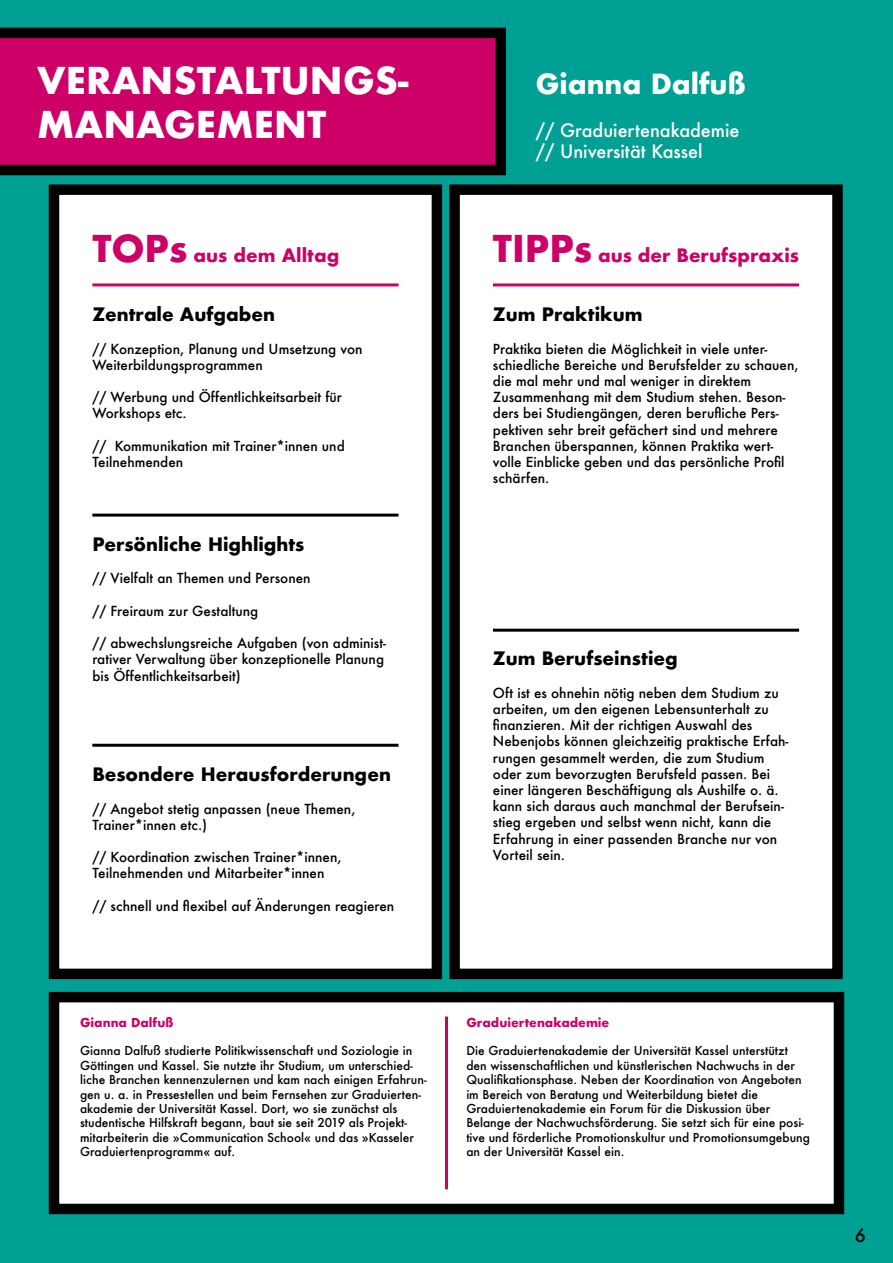
<style>
.page{position:relative;width:893px;height:1263px;background:#00a094}
.page>*{position:absolute;margin:0;border:0;box-sizing:border-box;transform-origin:0 0}
.t1{font:700 36px "Futura";color:#fff}
.t2{font:700 27px "Futura";color:#fff}
.t3{font:700 18px "Futura";color:#000}
.t4{font:500 18px "Futura";color:#fff}
.t5{font:700 18px "Futura";color:#cd0068}
.t6{font:500 18px "Futura";color:#000}
.t7{font:500 13.5px/16.2px "Futura";color:#000}
.t8{font:500 12px/14.4px "Futura";color:#000}
.t9{font:700 12px "Futura";color:#cd0068}
.s1{font-size:36px}
</style>
<div class="page">
<svg style="left:0;top:28px;width:506px;height:147px;background:#ad0057"></svg>
<div style="left:54px;top:190px;width:383px;height:784px;background:#fff"></div>
<div style="left:49px;top:184px;width:393px;height:795px;border:10px solid #000"></div>
<div style="left:455px;top:190px;width:382px;height:784px;background:#fff"></div>
<div style="left:449px;top:184px;width:394px;height:795px;border:10px solid #000"></div>
<div style="left:54px;top:997px;width:785px;height:212px;background:#fff"></div>
<div style="left:49px;top:992px;width:795px;height:222px;border:10px solid #000"></div>
<hr style="left:92px;top:283px;width:307px;height:3px;background:#cd0068">
<hr style="left:92px;top:514px;width:307px;height:3px;background:#000">
<hr style="left:92px;top:744px;width:307px;height:3px;background:#000">
<hr style="left:493px;top:283px;width:306px;height:3px;background:#cd0068">
<hr style="left:493px;top:629px;width:306px;height:3px;background:#000">
<hr style="left:445px;top:1016px;width:3px;height:173px;background:#cd0068">
<p class="t1" style="left:37px;top:55px;width:373px">VERANSTALTUNGS-</p>
<p class="t1" style="left:37px;top:98px;width:291px">MANAGEMENT</p>
<p class="t2" style="left:536px;top:64px;width:212px">Gianna Dalfuß</p>
<p class="t4" style="left:536px;top:118px;width:205px">// Graduiertenakademie</p>
<p class="t4" style="left:536px;top:139px;width:168px">// Universität Kassel</p>
<p class="t5" style="left:92px;top:242px;width:248px"><span class="s1">TOPs</span> aus dem Alltag</p>
<p class="t5" style="left:493px;top:242px;width:308px"><span class="s1">TIPPs</span> aus der Berufspraxis</p>
<p class="t3" style="left:92px;top:301px;width:184px">Zentrale Aufgaben</p>
<p class="t7" style="left:92px;top:340px;width:272px">// Konzeption, Planung und Umsetzung von</p>
<p class="t7" style="left:92px;top:356px;width:172px">Weiterbildungsprogrammen</p>
<p class="t7" style="left:92px;top:389px;width:251px">// Werbung und Öffentlichkeitsarbeit für</p>
<p class="t7" style="left:92px;top:405px;width:96px">Workshops etc.</p>
<p class="t7" style="left:92px;top:437px;width:254px">// Kommunikation mit Trainer*innen und</p>
<p class="t7" style="left:92px;top:454px;width:92px">Teilnehmenden</p>
<p class="t3" style="left:92px;top:531px;width:214px">Persönliche Highlights</p>
<p class="t7" style="left:92px;top:570px;width:220px">// Vielfalt an Themen und Personen</p>
<p class="t7" style="left:92px;top:602px;width:167px">// Freiraum zur Gestaltung</p>
<p class="t7" style="left:92px;top:635px;width:295px">// abwechslungsreiche Aufgaben (von administ&shy;rativer Verwaltung über konzeptionelle Planung bis Öffentlichkeitsarbeit)</p>
<p class="t3" style="left:92px;top:761px;width:300px">Besondere Herausforderungen</p>
<p class="t7" style="left:92px;top:800px;width:265px">// Angebot stetig anpassen (neue Themen,</p>
<p class="t7" style="left:92px;top:816px;width:116px">Trainer*innen etc.)</p>
<p class="t7" style="left:92px;top:849px;width:251px">// Koordination zwischen Trainer*innen,</p>
<p class="t7" style="left:92px;top:865px;width:234px">Teilnehmenden und Mitarbeiter*innen</p>
<p class="t7" style="left:92px;top:897px;width:303px">// schnell und flexibel auf Änderungen reagieren</p>
<p class="t3" style="left:493px;top:301px;width:151px">Zum Praktikum</p>
<p class="t7" style="left:493px;top:340px;width:307px">Praktika bieten die Möglichkeit in viele unter&shy;schiedliche Bereiche und Berufsfelder zu schauen, die mal mehr und mal weniger in direktem</p>
<p class="t7" style="left:493px;top:389px;width:294px">Zusammenhang mit dem Studium stehen. Beson&shy;ders bei Studiengängen, deren berufliche Pers&shy;pektiven sehr breit gefächert sind und mehrere Branchen überspannen, können Praktika wert&shy;volle Einblicke geben und das persönliche Profil schärfen.</p>
<p class="t3" style="left:493px;top:645px;width:186px">Zum Berufseinstieg</p>
<p class="t7" style="left:493px;top:684px;width:287px">Oft ist es ohnehin nötig neben dem Studium zu arbeiten, um den eigenen Lebensunterhalt zu</p>
<p class="t7" style="left:493px;top:717px;width:297px">finanzieren. Mit der richtigen Auswahl des<br>Nebenjobs können gleichzeitig praktische Erfah&shy;rungen gesammelt werden, die zum Studium</p>
<p class="t7" style="left:493px;top:765px;width:292px">oder zum bevorzugten Berufsfeld passen. Bei einer längeren Beschäftigung als Aushilfe o. ä. kann sich daraus auch manchmal der Berufsein&shy;stieg ergeben und selbst wenn nicht, kann die Erfahrung in einer passenden Branche nur von Vorteil sein.</p>
<p class="t9" style="left:80px;top:1013px;width:95px">Gianna Dalfuß</p>
<p class="t8" style="left:80px;top:1043px;width:348px">Gianna Dalfuß studierte Politikwissenschaft und Soziologie in Göttingen und Kassel. Sie nutzte ihr Studium, um unterschied&shy;liche Branchen kennenzulernen und kam nach einigen Erfahrun&shy;gen u. a. in Pressestellen und beim Fernsehen zur Graduierten&shy;akademie der Universität Kassel. Dort, wo sie zunächst als studentische Hilfskraft begann, baut sie seit 2019 als Projekt&shy;mitarbeiterin die »Communication School« und das »Kasseler Graduiertenprogramm« auf.</p>
<p class="t9" style="left:466px;top:1013px;width:144px">Graduiertenakademie</p>
<p class="t8" style="left:466px;top:1043px;width:337px">Die Graduiertenakademie der Universität Kassel unterstützt den wissenschaftlichen und künstlerischen Nachwuchs in der Qualifikationsphase. Neben der Koordination von Angeboten im Bereich von Beratung und Weiterbildung bietet die</p>
<p class="t8" style="left:466px;top:1101px;width:305px">Graduiertenakademie ein Forum für die Diskussion über</p>
<p class="t8" style="left:466px;top:1115px;width:345px">Belange der Nachwuchsförderung. Sie setzt sich für eine posi&shy;tive und förderliche Promotionskultur und Promotionsumgebung an der Universität Kassel ein.</p>
<h3 class="t6" style="left:855px;top:1223px;width:13px">6</h3>
</div>
